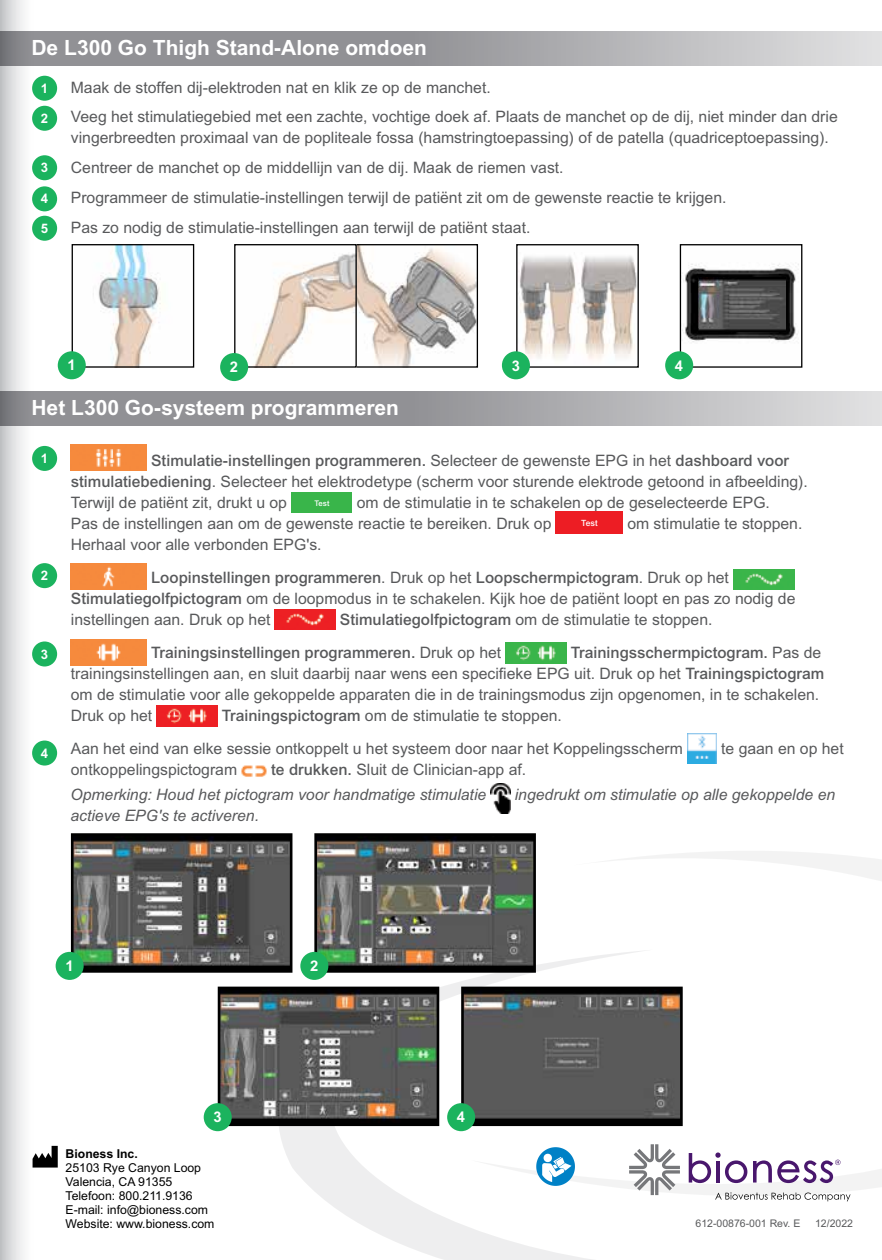
<style>
.page{position:relative;width:882px;height:1260px;background:#fff}
.page>*{position:absolute;margin:0;border:0;box-sizing:border-box;transform-origin:0 0}
.t1{font:700 21px "Arial MT Std";color:#fff}
.t2{font:15.75px/21px "Arial MT Std";color:#58595b}
.t3{font:italic 15.75px/24.5px "Arial MT Std";color:#58595b}
.t4{font:500 15.75px/33.2px "Arial MT Std";color:#58595b}
.t5{font:700 14.7px "Arial MT Std";color:#fff}
.t6{font:700 13.12px "Arial MT Std";color:#fff}
.t7{font:12.25px/14px "Arial MT Std";color:#000}
.t8{font:700 12.25px "Arial MT Std";color:#000}
.t9{font:10.5px "Arial MT Std";color:#58595b}
.t10{font:500 8.58px "Arial MT Std";color:#fff}
.t11{font:500 7.7px "Arial MT Std";color:#fff}
.s1{font-weight:500}
.s2{font-weight:400}
.s3{font-weight:500;font-style:normal}
.s4{font-style:normal}
</style>
<div class="page">
<svg style="left:0;top:0;width:65px;height:1260px"></svg>
<svg style="left:277px;top:950px;width:194px;height:310px"></svg>
<svg style="left:471px;top:851px;width:411px;height:409px"></svg>
<svg style="left:0;top:31px;width:882px;height:34px;fill:#969699"></svg>
<svg style="left:0;top:391px;width:882px;height:35px;fill:#969699"></svg>
<div style="left:32px;top:76px;width:25px;height:25px;background:#1bb35e;border-radius:50%"></div>
<div style="left:32px;top:446px;width:25px;height:25px;background:#1bb35e;border-radius:50%"></div>
<div style="left:32px;top:563px;width:25px;height:25px;background:#1bb35e;border-radius:50%"></div>
<div style="left:32px;top:641px;width:25px;height:26px;background:#1bb35e;border-radius:50%"></div>
<div style="left:32px;top:741px;width:25px;height:25px;background:#1bb35e;border-radius:50%"></div>
<div style="left:32px;top:106px;width:25px;height:25px;background:#1bb35e;border-radius:50%"></div>
<div style="left:32px;top:155px;width:25px;height:25px;background:#1bb35e;border-radius:50%"></div>
<div style="left:32px;top:186px;width:25px;height:25px;background:#1bb35e;border-radius:50%"></div>
<div style="left:32px;top:216px;width:25px;height:25px;background:#1bb35e;border-radius:50%"></div>
<img style="left:71px;top:445px;width:76px;height:26px">
<div style="left:291px;top:493px;width:61px;height:20px;background:#39b54a"></div>
<div style="left:556px;top:512px;width:67px;height:22px;background:#ed1d24"></div>
<img style="left:71px;top:564px;width:76px;height:26px">
<img style="left:733px;top:569px;width:61px;height:21px">
<img style="left:275px;top:609px;width:61px;height:21px">
<img style="left:71px;top:639px;width:76px;height:26px">
<img style="left:506px;top:643px;width:60px;height:20px">
<img style="left:157px;top:706px;width:60px;height:20px">
<img style="left:687px;top:734px;width:30px;height:29px">
<img style="left:242px;top:765px;width:25px;height:12px">
<img style="left:491px;top:784px;width:19px;height:30px">
<img style="left:78px;top:246px;width:83px;height:120px">
<div style="left:72px;top:244px;width:122px;height:124px;border:1px solid #000"></div>
<div style="left:58px;top:351px;width:28px;height:28px;background:#1bb35e;border-radius:50%"></div>
<img style="left:238px;top:246px;width:238px;height:120px">
<div style="left:355px;top:244px;width:123px;height:124px;border:1px solid #000"></div>
<div style="left:234px;top:244px;width:123px;height:124px;border:1px solid #000"></div>
<div style="left:220px;top:353px;width:28px;height:28px;background:#1bb35e;border-radius:50%"></div>
<svg style="left:33px;top:1146px;width:25px;height:22px"></svg>
<img style="left:518px;top:256px;width:119px;height:105px">
<div style="left:516px;top:244px;width:123px;height:124px;border:1px solid #000"></div>
<div style="left:502px;top:351px;width:28px;height:28px;background:#1bb35e;border-radius:50%"></div>
<img style="left:682px;top:264px;width:117px;height:102px">
<div style="left:680px;top:244px;width:122px;height:124px;border:1px solid #000"></div>
<div style="left:665px;top:351px;width:28px;height:28px;background:#1bb35e;border-radius:50%"></div>
<img style="left:222px;top:991px;width:213px;height:131px">
<div style="left:218px;top:987px;width:221px;height:139px;border:3px solid #000"></div>
<div style="left:204px;top:1103px;width:28px;height:28px;background:#1bb35e;border-radius:50%"></div>
<img style="left:465px;top:991px;width:214px;height:131px">
<div style="left:461px;top:987px;width:222px;height:139px;border:3px solid #000"></div>
<div style="left:447px;top:1103px;width:28px;height:28px;background:#1bb35e;border-radius:50%"></div>
<img style="left:75px;top:837px;width:213px;height:132px">
<div style="left:71px;top:833px;width:221px;height:140px;border:3px solid #000"></div>
<div style="left:56px;top:952px;width:28px;height:28px;background:#1bb35e;border-radius:50%"></div>
<img style="left:318px;top:837px;width:214px;height:132px">
<div style="left:314px;top:833px;width:222px;height:140px;border:3px solid #000"></div>
<div style="left:300px;top:952px;width:28px;height:28px;background:#1bb35e;border-radius:50%"></div>
<img style="left:699px;top:277px;width:86px;height:54px">
<svg style="left:689px;top:1152px;width:58px;height:31px"></svg>
<svg style="left:753px;top:1160px;width:88px;height:23px"></svg>
<svg style="left:715px;top:1192px;width:136px;height:9px"></svg>
<svg style="left:629px;top:1144px;width:51px;height:51px"></svg>
<svg style="left:536px;top:1147px;width:39px;height:39px"></svg>
<h1 class="t1" style="left:32px;top:35px;width:397px">De L300 Go Thigh Stand-Alone omdoen</h1>
<p class="t6" style="left:41px;top:81px;width:9px">1</p>
<p class="t6" style="left:41px;top:111px;width:9px">2</p>
<p class="t6" style="left:41px;top:160px;width:9px">3</p>
<p class="t6" style="left:41px;top:191px;width:9px">4</p>
<p class="t6" style="left:41px;top:221px;width:9px">5</p>
<p class="t2" style="left:71px;top:72px;width:768px;line-height:29.8px">Maak de stoffen dij-elektroden nat en klik ze op de manchet.<br>Veeg het stimulatiegebied met een zachte, vochtige doek af. Plaats de manchet op de dij, niet minder dan drie</p>
<p class="t2" style="left:71px;top:123px;width:760px;line-height:29.8px">vingerbreedten proximaal van de popliteale fossa (hamstringtoepassing) of de patella (quadriceptoepassing).<br>Centreer de manchet op de middellijn van de dij. Maak de riemen vast.<br>Programmeer de stimulatie-instellingen terwijl de patiënt zit om de gewenste reactie te krijgen.<br>Pas zo nodig de stimulatie-instellingen aan terwijl de patiënt staat.</p>
<p class="t5" style="left:68px;top:357px;width:10px">1</p>
<p class="t5" style="left:230px;top:358px;width:10px">2</p>
<p class="t5" style="left:512px;top:357px;width:10px">3</p>
<p class="t5" style="left:675px;top:357px;width:10px">4</p>
<h1 class="t1" style="left:32px;top:396px;width:369px">Het L300 Go-systeem programmeren</h1>
<p class="t6" style="left:41px;top:451px;width:9px">1</p>
<p class="t6" style="left:41px;top:568px;width:9px">2</p>
<p class="t6" style="left:41px;top:646px;width:9px">3</p>
<p class="t6" style="left:41px;top:745px;width:9px">4</p>
<p class="t2" style="left:71px;top:450px;width:739px;text-indent:80px"><span class="s1">Stimulatie-instellingen programmeren.</span> Selecteer de gewenste EPG in het <span class="s1">dashboard voor stimulatiebediening</span>. Selecteer het elektrodetype (scherm voor sturende elektrode getoond in afbeelding).<br>Terwijl de patiënt zit, drukt u op</p>
<p class="t2" style="left:71px;top:492px;width:701px;text-indent:286px">om de stimulatie in te schakelen op de geselecteerde EPG.<br>Pas de instellingen aan om de gewenste reactie te bereiken. Druk op</p>
<p class="t11" style="left:315px;top:498px;width:16px">Test</p>
<p class="t10" style="left:581px;top:518px;width:18px">Test</p>
<p class="t2" style="left:627px;top:513px;width:177px">om stimulatie te stoppen.</p>
<p class="t2" style="left:151px;top:527px;width:579px;line-height:33.2px;text-indent:-80px">Herhaal voor alle verbonden EPG's.<br><span class="s1">Loopinstellingen programmeren</span>. Druk op het <span class="s1">Loopschermpictogram</span>. Druk op het</p>
<p class="t2" style="left:71px;top:588px;width:726px"><span class="s1">Stimulatiegolfpictogram</span> om de loopmodus in te schakelen. Kijk hoe de patiënt loopt en pas zo nodig de instellingen aan. Druk op het</p>
<p class="t4" style="left:151px;top:603px;width:563px;text-indent:189px">Stimulatiegolfpictogram <span class="s2">om de stimulatie te stoppen.<br></span>Trainingsinstellingen programmeren. <span class="s2">Druk op het</span></p>
<p class="t2" style="left:71px;top:642px;width:755px;text-indent:500px"><span class="s1">Trainingsschermpictogram.</span> Pas de trainingsinstellingen aan, en sluit daarbij naar wens een specifieke EPG uit. Druk op het <span class="s1">Trainingspictogram </span>om de stimulatie voor alle gekoppelde apparaten die in de trainingsmodus zijn opgenomen, in te schakelen.<br>Druk op het</p>
<p class="t2" style="left:71px;top:699px;width:613px;line-height:33.2px;text-indent:151px"><span class="s1">Trainingspictogram</span> om de stimulatie te stoppen.<br>Aan het eind van elke sessie ontkoppelt u het systeem door naar het Koppelingsscherm</p>
<p class="t2" style="left:721px;top:738px;width:124px">te gaan en op het</p>
<p class="t3" style="left:70px;top:757px;width:457px;text-indent:201px"><span class="s3">te drukken.</span> <span class="s4">Sluit de Clinician-app af.<br></span>Opmerking: Houd het pictogram voor handmatige stimulatie</p>
<p class="t2" style="left:71px;top:759px;width:168px">ontkoppelingspictogram</p>
<p class="t3" style="left:515px;top:782px;width:322px">ingedrukt om stimulatie op alle gekoppelde en</p>
<p class="t3" style="left:70px;top:803px;width:190px">actieve EPG's te activeren.</p>
<p class="t5" style="left:66px;top:957px;width:10px">1</p>
<p class="t5" style="left:310px;top:957px;width:10px">2</p>
<p class="t5" style="left:213px;top:1109px;width:10px">3</p>
<p class="t5" style="left:457px;top:1109px;width:10px">4</p>
<p class="t8" style="left:66px;top:1146px;width:74px">Bioness Inc.</p>
<p class="t7" style="left:66px;top:1160px;width:150px">25103 Rye Canyon Loop<br>Valencia, CA 91355<br>Telefoon: 800.211.9136<br>E-mail: info@bioness.com<br>Website: www.bioness.com</p>
<p class="t9" style="left:696px;top:1218px;width:106px">612-00876-001 Rev. E</p>
<p class="t9" style="left:815px;top:1218px;width:39px">12/2022</p>
</div>
